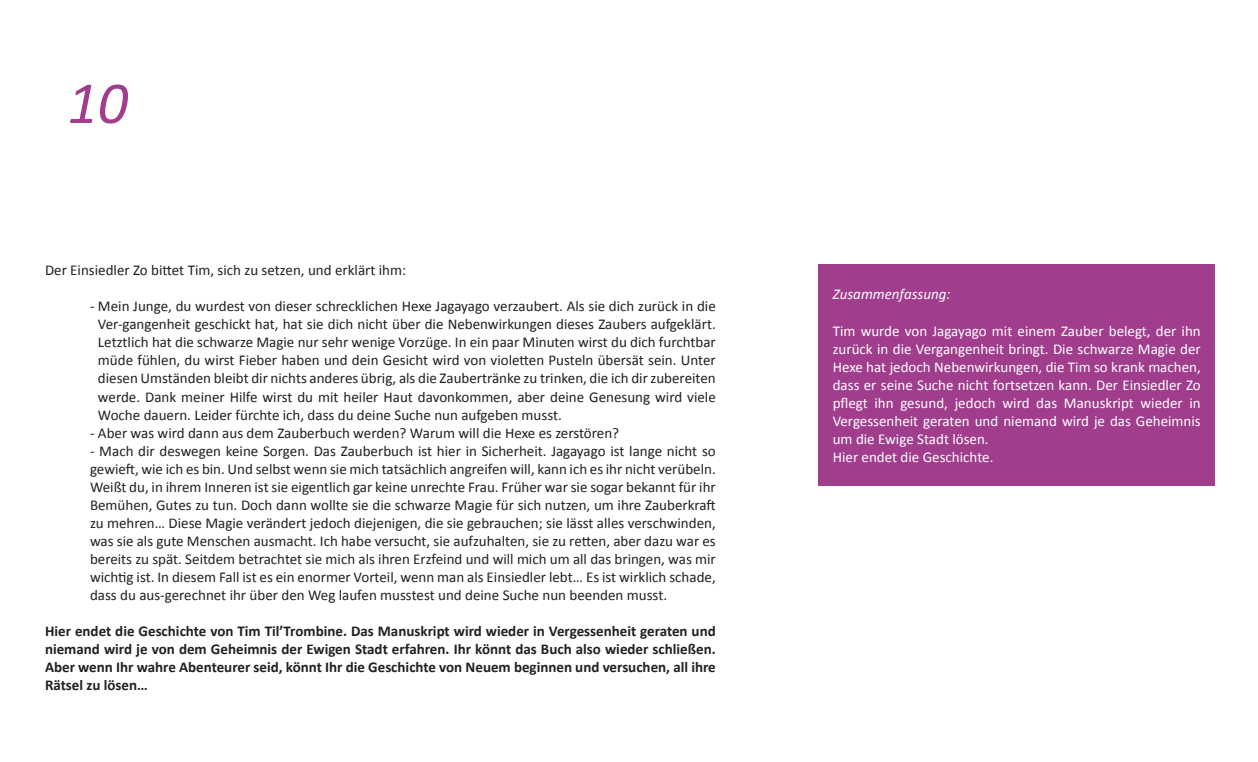
<style>
.page{position:relative;width:1258px;height:762px;background:#fff}
.page>*{position:absolute;margin:0;border:0;box-sizing:border-box;transform-origin:0 0}
.t1{font:italic 60px "Calibri";color:#a03d8c}
.t2{font:15px/18px "Calibri";color:#231f20;text-align:justify}
.t3{font:15px/18px "Calibri";color:#fff}
.t4{font:700 15px/18px "Calibri";color:#231f20;text-align:justify}
.t5{font:italic 15px "Calibri";color:#fff}
</style>
<div class="page">
<div style="left:819px;top:264px;width:396px;height:221px;background:#a03d8c"></div>
<h1 class="t1" style="left:67px;top:62px;width:62px">10</h1>
<p class="t2" style="left:45px;top:261px;width:363px">Der Einsiedler Zo bittet Tim, sich zu setzen, und erklärt ihm:</p>
<p class="t2" style="left:98px;top:297px;width:619px;text-indent:-8px">- Mein Junge, du wurdest von dieser schrecklichen Hexe Jagayago verzaubert. Als sie dich zurück in die Ver-gangenheit geschickt hat, hat sie dich nicht über die Nebenwirkungen dieses Zaubers aufgeklärt.<br>Letztlich hat die schwarze Magie nur sehr wenige Vorzüge. In ein paar Minuten wirst du dich furchtbar müde fühlen, du wirst Fieber haben und dein Gesicht wird von violetten Pusteln übersät sein. Unter diesen Umständen bleibt dir nichts anderes übrig, als die Zaubertränke zu trinken, die ich dir zubereiten werde. Dank meiner Hilfe wirst du mit heiler Haut davonkommen, aber deine Genesung wird viele Woche dauern. Leider fürchte ich, dass du deine Suche nun aufgeben musst.</p>
<p class="t2" style="left:90px;top:423px;width:531px">- Aber was wird dann aus dem Zauberbuch werden? Warum will die Hexe es zerstören?</p>
<p class="t2" style="left:90px;top:441px;width:627px">- Mach dir deswegen keine Sorgen. Das Zauberbuch ist hier in Sicherheit. Jagayago ist lange nicht so gewieft, wie ich es bin. Und selbst wenn sie mich tatsächlich angreifen will, kann ich es ihr nicht verübeln.<br>Weißt du, in ihrem Inneren ist sie eigentlich gar keine unrechte Frau. Früher war sie sogar bekannt für ihr Bemühen, Gutes zu tun. Doch dann wollte sie die schwarze Magie für sich nutzen, um ihre Zauberkraft zu mehren… Diese Magie verändert jedoch diejenigen, die sie gebrauchen; sie lässt alles verschwinden, was sie als gute Menschen ausmacht. Ich habe versucht, sie aufzuhalten, sie zu retten, aber dazu war es bereits zu spät. Seitdem betrachtet sie mich als ihren Erzfeind und will mich um all das bringen, was mir wichtig ist. In diesem Fall ist es ein enormer Vorteil, wenn man als Einsiedler lebt… Es ist wirklich schade, dass du aus-gerechnet ihr über den Weg laufen musstest und deine Suche nun beenden musst.</p>
<p class="t4" style="left:45px;top:621px;width:672px">Hier endet die Geschichte von Tim Til’Trombine. Das Manuskript wird wieder in Vergessenheit geraten und niemand wird je von dem Geheimnis der Ewigen Stadt erfahren. Ihr könnt das Buch also wieder schließen.<br>Aber wenn Ihr wahre Abenteurer seid, könnt Ihr die Geschichte von Neuem beginnen und versuchen, all ihre Rätsel zu lösen…</p>
<p class="t5" style="left:833px;top:284px;width:119px">Zusammenfassung:</p>
<p class="t3" style="left:833px;top:321px;width:370px">Tim wurde von Jagayago mit einem Zauber belegt, der ihn zurück in die Vergangenheit bringt. Die schwarze Magie der Hexe hat jedoch Nebenwirkungen, die Tim so krank machen, dass er seine Suche nicht fortsetzen kann. Der Einsiedler Zo pflegt ihn gesund, jedoch wird das Manuskript wieder in Vergessenheit geraten und niemand wird je das Geheimnis um die Ewige Stadt lösen.<br>Hier endet die Geschichte.</p>
</div>
